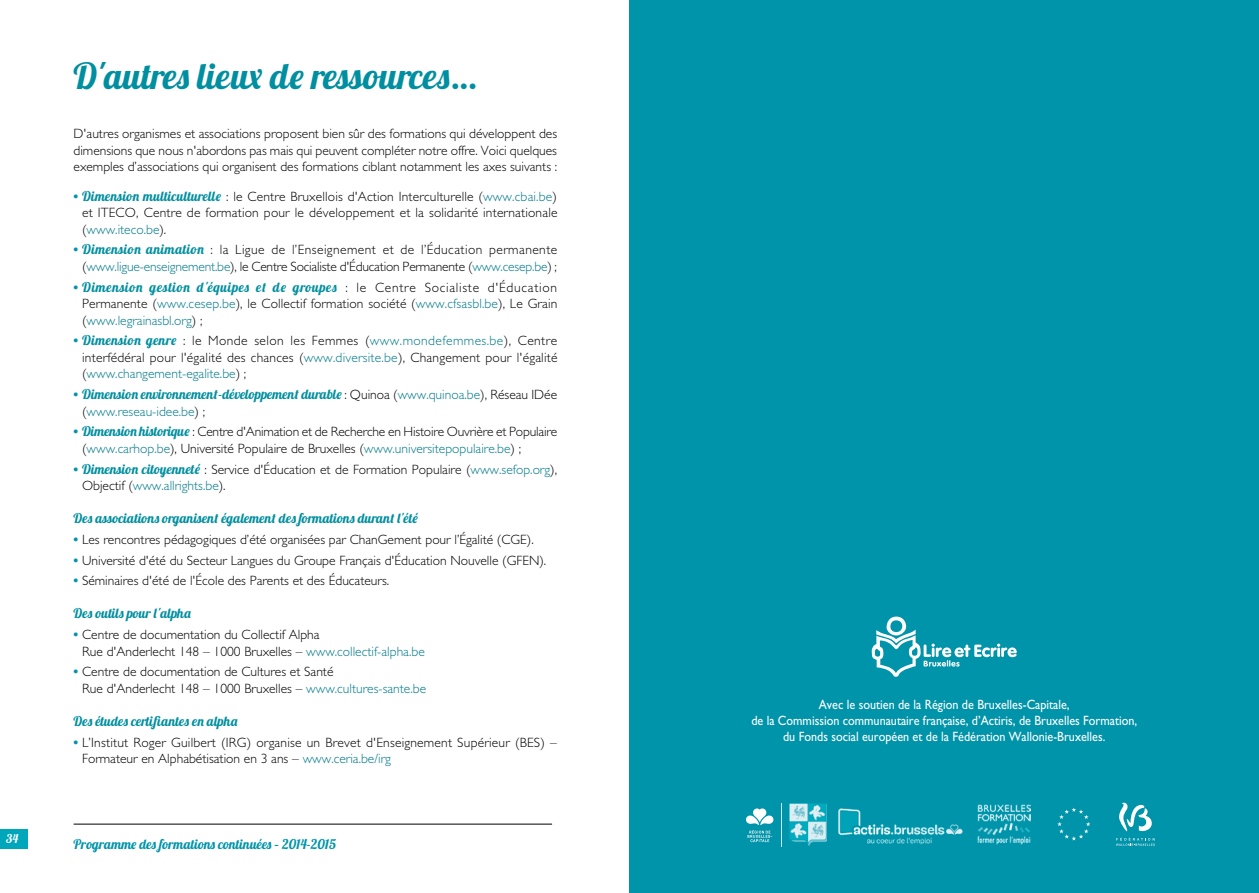
<style>
.page{position:relative;width:1259px;height:893px;background:#fff}
.page>*{position:absolute;margin:0;border:0;box-sizing:border-box;transform-origin:0 0}
.t1{font:36px "Lobster 1.4";letter-spacing:.05em;color:#008fa0}
.t2{font:300 13.5px/16.5px "Gill Sans Std";color:#000}
.t3{font:13.5px "Lobster 1.4";letter-spacing:.05em;color:#008fa0}
.t4{font:13.5px/16.2px "Gill Sans Std";color:#fff;text-align:center;scale:.9 1}
.t5{font:13.5px "Lobster 1.4";letter-spacing:.02em;color:#008fa0}
.t6{font:13.5px "Lobster 1.4";color:#0094aa}
.t7{font:300 13.5px "Gill Sans Std";color:#007a8b}
.t8{font:12.15px "Lobster 1.4";color:#fff}
.s1{font-weight:700;color:#0094aa}
.s2{font-family:"Lobster 1.4";font-weight:400;color:#008fa0}
.s3{color:#007a8b}
.s4{font-family:"Gill Sans Std";font-weight:700;color:#0094aa}
.s5{font-family:"Gill Sans Std";font-weight:300;color:#000}
.s6{font-family:"Gill Sans Std";font-weight:300;color:#007a8b}
.s7{color:#000}
</style>
<div class="page">
<hr style="left:74px;top:824px;width:478px;height:1px;background:#000">
<div style="left:0;top:829px;width:28px;height:20px;background:#00a7bb"></div>
<div style="left:629px;top:0;width:630px;height:893px;background:#0094aa"></div>
<svg style="left:746px;top:808px;width:28px;height:35px"></svg>
<img style="left:977px;top:804px;width:53px;height:40px">
<img style="left:790px;top:803px;width:36px;height:43px">
<svg style="left:1057px;top:807px;width:33px;height:33px"></svg>
<svg style="left:1116px;top:803px;width:38px;height:43px"></svg>
<img style="left:838px;top:808px;width:125px;height:37px">
<svg style="left:871px;top:617px;width:145px;height:60px"></svg>
<p class="t8" style="left:6px;top:831px;width:14px">34</p>
<h1 class="t1" style="left:74px;top:53px;width:405px">D'autres lieux de ressources…</h1>
<p class="t2" style="left:74px;top:126px;width:485px;text-align:justify">D'autres organismes et associations proposent bien sûr des formations qui développent des dimensions que nous n'abordons pas mais qui peuvent compléter notre offre. Voici quelques exemples d’associations qui organisent des formations ciblant notamment les axes suivants :</p>
<p class="t2" style="left:82px;top:188px;width:477px;text-align:justify;text-indent:-9px"><span class="s1">•</span> <span class="s2">Dimension multiculturelle</span> : le Centre Bruxellois d'Action Interculturelle (<span class="s3">www.cbai.be</span>) et ITECO, Centre de formation pour le développement et la solidarité internationale (<span class="s3">www.iteco.be</span>).</p>
<p class="t2" style="left:74px;top:242px;width:485px;text-align:right"><span class="s1">•</span> <span class="s2">Dimension animation</span> : la Ligue de l’Enseignement et de l’Éducation permanente (<span class="s3">www.ligue-enseignement.be</span>), le Centre Socialiste d'Éducation Permanente (<span class="s3">www.cesep.be</span>) ;</p>
<p class="t3" style="left:74px;top:278px;width:485px"><span class="s4">•</span> Dimension gestion d'équipes et de groupes <span class="s5">: le Centre Socialiste d'Éducation</span></p>
<p class="t2" style="left:82px;top:296px;width:477px">Permanente (<span class="s3">www.cesep.be</span>), le Collectif formation société (<span class="s3">www.cfsasbl.be</span>), Le Grain (<span class="s3">www.legrainasbl.org</span>) ;</p>
<p class="t2" style="left:82px;top:333px;width:477px;text-align:justify;text-indent:-9px"><span class="s1">•</span> <span class="s2">Dimension genre</span> : le Monde selon les Femmes (<span class="s3">www.mondefemmes.be</span>), Centre interfédéral pour l'égalité des chances (<span class="s3">www.diversite.be</span>), Changement pour l'égalité (<span class="s3">www.changement-egalite.be</span>) ;</p>
<p class="t5" style="left:74px;top:386px;width:485px"><span class="s4">•</span> Dimension environnement-développement durable <span class="s5">: Quinoa (</span><span class="s6">www.quinoa.be</span><span class="s5">), Réseau IDée</span></p>
<p class="t7" style="left:82px;top:404px;width:125px"><span class="s7">(</span>www.reseau-idee.be<span class="s7">) ;</span></p>
<p class="t2" style="left:82px;top:424px;width:476px;text-indent:-9px"><span class="s1">•</span> <span class="s2">Dimension historique</span> : Centre d'Animation et de Recherche en Histoire Ouvrière et Populaire (<span class="s3">www.carhop.be</span>), Université Populaire de Bruxelles (<span class="s3">www.universitepopulaire.be</span>) ;</p>
<p class="t2" style="left:82px;top:461px;width:476px;text-indent:-9px"><span class="s1">•</span> <span class="s2">Dimension citoyenneté</span> : Service d'Éducation et de Formation Populaire (<span class="s3">www.sefop.org</span>),<br>Objectif (<span class="s3">www.allrights.be</span>).</p>
<p class="t3" style="left:74px;top:510px;width:346px">Des associations organisent également des formations durant l'été</p>
<p class="t2" style="left:74px;top:531px;width:462px"><span class="s1">•</span> Les rencontres pédagogiques d’été organisées par ChanGement pour l’Égalité (CGE).</p>
<p class="t2" style="left:74px;top:552px;width:474px"><span class="s1">•</span> Université d'été du Secteur Langues du Groupe Français d'Éducation Nouvelle (GFEN).</p>
<p class="t2" style="left:74px;top:573px;width:317px"><span class="s1">•</span> Séminaires d'été de l'École des Parents et des Éducateurs.</p>
<p class="t3" style="left:74px;top:605px;width:119px">Des outils pour l'alpha</p>
<p class="t2" style="left:82px;top:627px;width:344px;text-indent:-9px"><span class="s1">•</span> Centre de documentation du Collectif Alpha<br>Rue d'Anderlecht 148 – 1000 Bruxelles – <span class="s3">www.collectif-alpha.be</span></p>
<p class="t2" style="left:82px;top:664px;width:345px;text-indent:-9px"><span class="s1">•</span> Centre de documentation de Cultures et Santé<br>Rue d'Anderlecht 148 – 1000 Bruxelles – <span class="s3">www.cultures-sante.be</span></p>
<p class="t3" style="left:74px;top:712px;width:165px">Des études certifiantes en alpha</p>
<p class="t2" style="left:82px;top:734px;width:476px;text-indent:-9px"><span class="s1">•</span> L’Institut Roger Guilbert (IRG) organise un Brevet d'Enseignement Supérieur (BES) –<br>Formateur en Alphabétisation en 3 ans – <span class="s3">www.ceria.be/irg</span></p>
<p class="t6" style="left:74px;top:835px;width:264px">Programme des formations continuées – 2014-2015</p>
<p class="t4" style="left:751px;top:696px;width:430px">Avec le soutien de la Région de Bruxelles-Capitale,<br>de la Commission communautaire française, d’Actiris, de Bruxelles Formation, du Fonds social européen et de la Fédération Wallonie-Bruxelles.</p>
</div>
